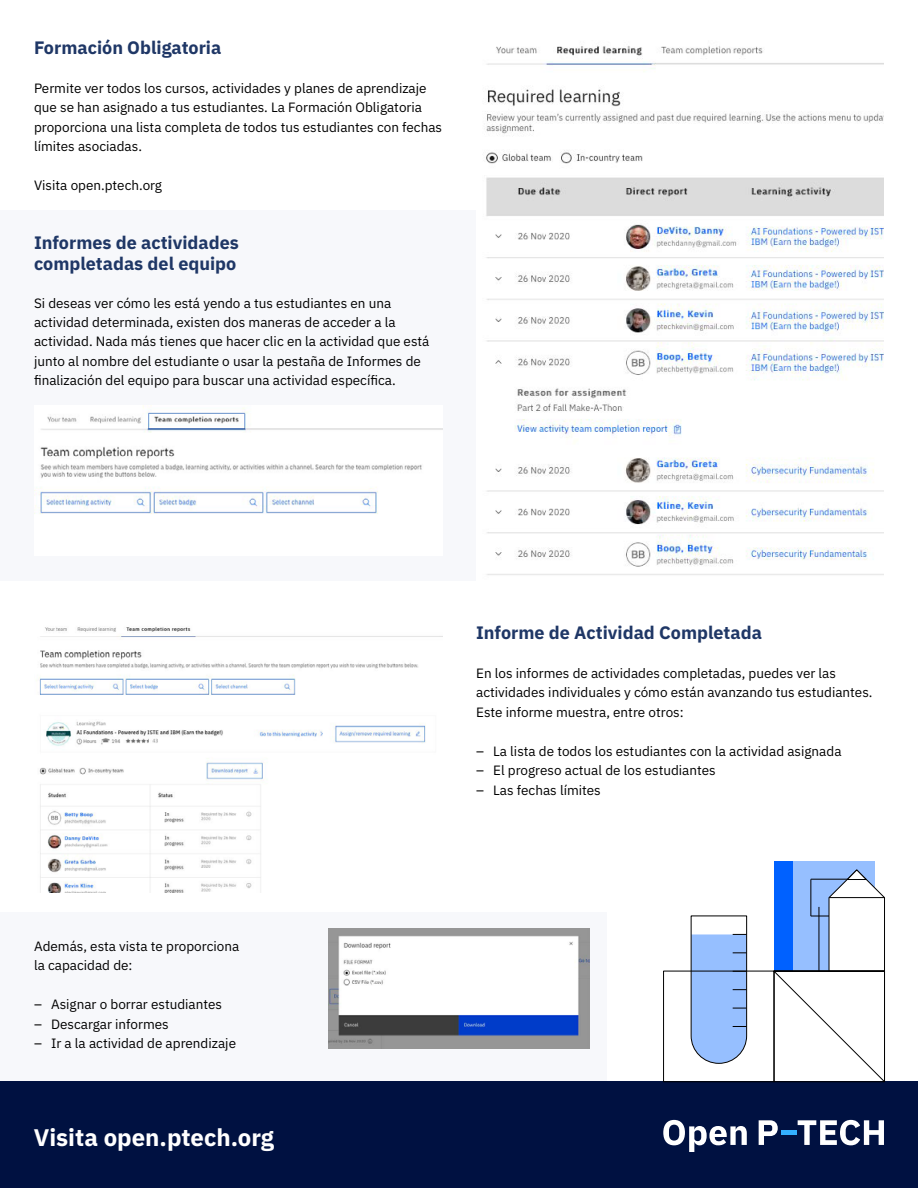
<style>
.page{position:relative;width:918px;height:1188px;background:#fff}
.page>*{position:absolute;margin:0;border:0;box-sizing:border-box;transform-origin:0 0}
.t1{font:700 24px "IBM Plex Sans";color:#fff}
.t2{font:700 18px/21px "IBM Plex Sans";color:#1f3766}
.t3{font:13.5px/19.5px "IBM Plex Sans";color:#000}
</style>
<div class="page">
<div style="left:0;top:912px;width:606px;height:170px;background:#f7f8fb"></div>
<div style="left:0;top:1082px;width:918px;height:106px;background:#001141"></div>
<div style="left:0;top:210px;width:476px;height:370px;background:#f7f8fb"></div>
<div style="left:792px;top:861px;width:83px;height:110px;background:#96bfff"></div>
<div style="left:774px;top:861px;width:18px;height:110px;background:#0061ff"></div>
<svg style="left:691px;top:915px;width:56px;height:149px;background:#a0c0f3"></svg>
<div style="left:663px;top:971px;width:111px;height:111px;border:1px solid #000"></div>
<svg style="left:773px;top:869px;width:112px;height:214px"></svg>
<svg style="left:663px;top:1120px;width:221px;height:32px"></svg>
<div style="left:781px;top:1130px;width:15px;height:5px;background:#33b0ff"></div>
<img style="left:486px;top:45px;width:398px;height:530px">
<img style="left:34px;top:412px;width:409px;height:102px">
<img style="left:36px;top:627px;width:407px;height:265px">
<img style="left:329px;top:929px;width:260px;height:119px">
<h2 class="t2" style="left:34px;top:36px;width:189px">Formación Obligatoria</h2>
<p class="t3" style="left:34px;top:77px;width:410px">Permite ver todos los cursos, actividades y planes de aprendizaje que se han asignado a tus estudiantes. La Formación Obligatoria proporciona una lista completa de todos tus estudiantes con fechas límites asociadas.</p>
<p class="t3" style="left:34px;top:175px;width:129px">Visita open.ptech.org</p>
<h2 class="t2" style="left:34px;top:231px;width:206px">Informes de actividades completadas del equipo</h2>
<p class="t3" style="left:34px;top:292px;width:397px">Si deseas ver cómo les está yendo a tus estudiantes en una actividad determinada, existen dos maneras de acceder a la actividad. Nada más tienes que hacer clic en la actividad que está junto al nombre del estudiante o usar la pestaña de Informes de finalización del equipo para buscar una actividad específica.</p>
<p class="t3" style="left:34px;top:935px;width:207px">Además, esta vista te proporciona la capacidad de:</p>
<p class="t3" style="left:34px;top:994px;width:190px">– Asignar o borrar estudiantes</p>
<p class="t3" style="left:34px;top:1013px;width:136px">– Descargar informes</p>
<p class="t3" style="left:34px;top:1033px;width:204px">– Ir a la actividad de aprendizaje</p>
<h1 class="t1" style="left:34px;top:1118px;width:242px">Visita open.ptech.org</h1>
<h2 class="t2" style="left:476px;top:621px;width:287px">Informe de Actividad Completada</h2>
<p class="t3" style="left:476px;top:662px;width:398px">En los informes de actividades completadas, puedes ver las actividades individuales y cómo están avanzando tus estudiantes.<br>Este informe muestra, entre otros:</p>
<p class="t3" style="left:476px;top:740px;width:367px">– La lista de todos los estudiantes con la actividad asignada</p>
<p class="t3" style="left:476px;top:760px;width:241px">– El progreso actual de los estudiantes</p>
<p class="t3" style="left:476px;top:779px;width:126px">– Las fechas límites</p>
</div>
